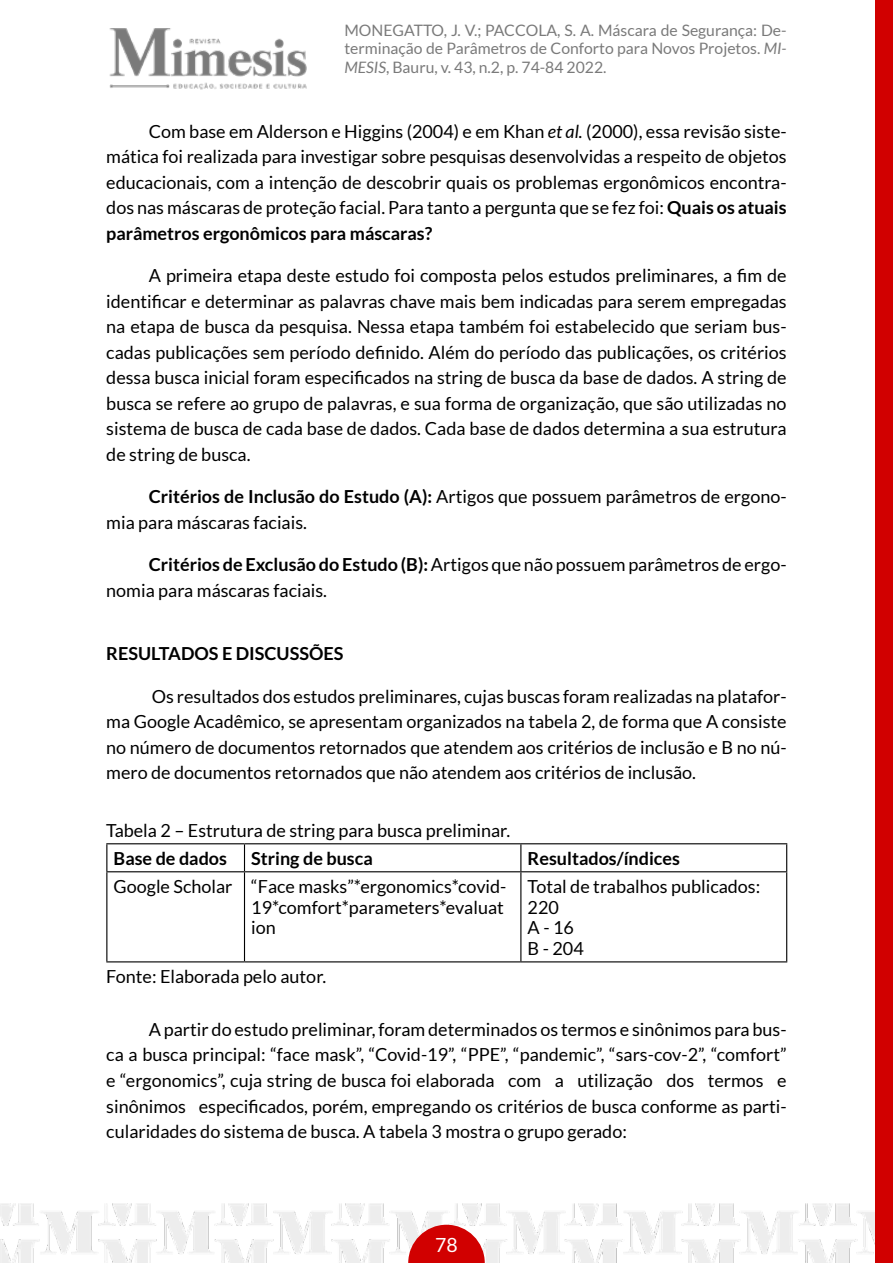
<style>
.page{position:relative;width:893px;height:1263px;background:#fff}
.page>*{position:absolute;margin:0;border:0;box-sizing:border-box;transform-origin:0 0}
.t1{font:19.5px "Lato";color:#fff}
.t2{font:18px/25.5px "Lato";color:#000;text-align:justify}
.t3{font:700 18px "Lato";color:#000}
.t4{font:15.75px/18.9px "Lato";color:#7a7a7a;text-align:justify}
.s1{font-style:italic}
.s2{font-weight:700}
</style>
<div class="page">
<img style="left:0;top:1203px;width:876px;height:60px">
<img style="left:109px;top:28px;width:198px;height:62px">
<div style="left:876px;top:0;width:17px;height:1263px;background:#d10000"></div>
<svg style="left:408px;top:1225px;width:77px;height:38px;background:#d93535"></svg>
<hr style="left:106px;top:843px;width:138px;height:1px;background:#000">
<hr style="left:244px;top:843px;width:277px;height:1px;background:#000">
<hr style="left:521px;top:843px;width:266px;height:1px;background:#000">
<hr style="left:106px;top:871px;width:138px;height:1px;background:#000">
<hr style="left:244px;top:871px;width:277px;height:1px;background:#000">
<hr style="left:521px;top:871px;width:266px;height:1px;background:#000">
<hr style="left:106px;top:961px;width:138px;height:1px;background:#000">
<hr style="left:244px;top:961px;width:277px;height:1px;background:#000">
<hr style="left:521px;top:961px;width:266px;height:1px;background:#000">
<svg style="left:106px;top:844px;width:1px;height:27px"></svg>
<hr style="left:106px;top:872px;width:1px;height:89px;background:#000">
<svg style="left:244px;top:844px;width:1px;height:27px"></svg>
<svg style="left:520px;top:844px;width:1px;height:27px"></svg>
<svg style="left:786px;top:844px;width:1px;height:27px"></svg>
<hr style="left:244px;top:872px;width:1px;height:89px;background:#000">
<hr style="left:520px;top:872px;width:1px;height:89px;background:#000">
<hr style="left:786px;top:872px;width:1px;height:89px;background:#000">
<p class="t4" style="left:344px;top:20px;width:444px">MONEGATTO, J. V.; PACCOLA, S. A. Máscara de Segurança: De&shy;terminação de Parâmetros de Conforto para Novos Projetos. <span class="s1">MI-MESIS</span>, Bauru, v. 43, n.2, p. 74-84 2022.</p>
<p class="t2" style="left:106px;top:118px;width:682px;text-indent:43px">Com base em Alderson e Higgins (2004) e em Khan <span class="s1">et al.</span> (2000), essa revisão siste&shy;mática foi realizada para investigar sobre pesquisas desenvolvidas a respeito de objetos educacionais, com a intenção de descobrir quais os problemas ergonômicos encontra&shy;dos nas máscaras de proteção facial. Para tanto a pergunta que se fez foi: <span class="s2">Quais os atuais parâmetros ergonômicos para máscaras?</span></p>
<p class="t2" style="left:106px;top:263px;width:682px;text-indent:43px">A primeira etapa deste estudo foi composta pelos estudos preliminares, a fim de identificar e determinar as palavras chave mais bem indicadas para serem empregadas na etapa de busca da pesquisa. Nessa etapa também foi estabelecido que seriam bus&shy;cadas publicações sem período definido. Além do período das publicações, os critérios dessa busca inicial foram especificados na string de busca da base de dados. A string de busca se refere ao grupo de palavras, e sua forma de organização, que são utilizadas no sistema de busca de cada base de dados. Cada base de dados determina a sua estrutura de string de busca.</p>
<p class="t2" style="left:106px;top:484px;width:682px;text-indent:43px"><span class="s2">Critérios de Inclusão do Estudo (A):</span> Artigos que possuem parâmetros de ergono&shy;mia para máscaras faciais.</p>
<p class="t2" style="left:106px;top:552px;width:682px;text-indent:43px"><span class="s2">Critérios de Exclusão do Estudo (B):</span> Artigos que não possuem parâmetros de ergo&shy;nomia para máscaras faciais.</p>
<p class="t3" style="left:106px;top:643px;width:238px">RESULTADOS E DISCUSSÕES</p>
<p class="t2" style="left:106px;top:683px;width:682px;text-indent:45px">Os resultados dos estudos preliminares, cujas buscas foram realizadas na platafor&shy;ma Google Acadêmico, se apresentam organizados na tabela 2, de forma que A consiste no número de documentos retornados que atendem aos critérios de inclusão e B no nú&shy;mero de documentos retornados que não atendem aos critérios de inclusão.</p>
<p class="t2" style="left:106px;top:818px;width:405px">Tabela 2 – Estrutura de string para busca preliminar.</p>
<p class="t3" style="left:114px;top:848px;width:115px">Base de dados</p>
<p class="t3" style="left:251px;top:848px;width:123px">String de busca</p>
<p class="t3" style="left:528px;top:848px;width:154px">Resultados/índices</p>
<p class="t2" style="left:251px;top:876px;width:257px;line-height:20.7px;text-align:left;text-indent:-138px">Google Scholar “Face masks”*ergonomics*covid-<br>19*comfort*parameters*evaluat ion</p>
<p class="t2" style="left:528px;top:876px;width:234px;line-height:20.7px;text-align:left">Total de trabalhos publicados:<br>220<br>A - 16<br>B - 204</p>
<p class="t2" style="left:106px;top:964px;width:221px">Fonte: Elaborada pelo autor.</p>
<p class="t2" style="left:106px;top:1016px;width:682px;text-indent:43px">A partir do estudo preliminar, foram determinados os termos e sinônimos para bus&shy;ca a busca principal: “face mask”, “Covid-19”, “PPE”, “pandemic”, “sars-cov-2”, “comfort” e “ergonomics”, cuja string de busca foi elaborada com a utilização dos termos e sinônimos especificados, porém, empregando os critérios de busca conforme as parti&shy;cularidades do sistema de busca. A tabela 3 mostra o grupo gerado:</p>
<p class="t1" style="left:435px;top:1234px;width:24px">78</p>
</div>
